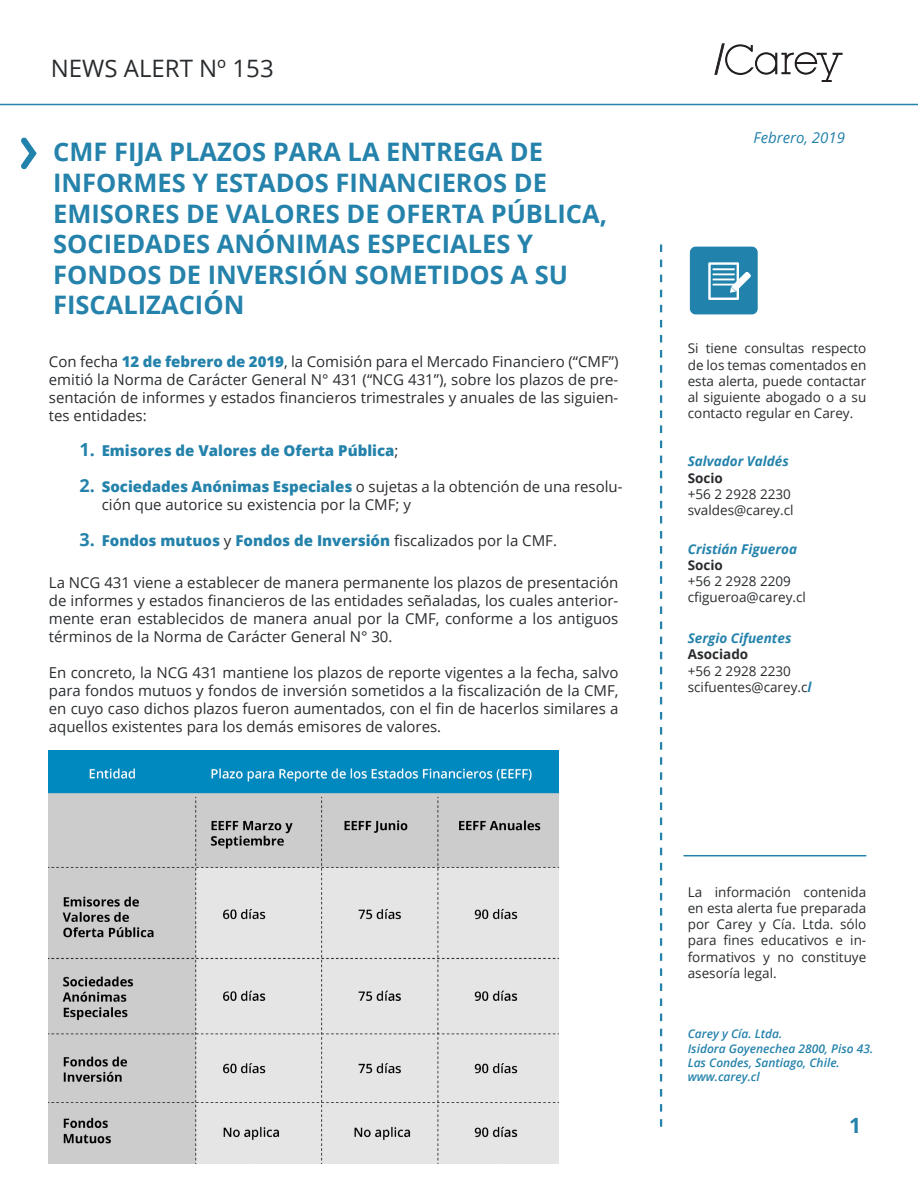
<style>
.page{position:relative;width:918px;height:1188px;background:#fff}
.page>*{position:absolute;margin:0;border:0;box-sizing:border-box;transform-origin:0 0}
.t1{font:700 25.5px/30.6px "Open Sans";color:#2482ab}
.t2{font:24px "Open Sans";color:#292c2f}
.t3{font:700 21px "Open Sans";color:#2482ab}
.t4{font:700 18px "Open Sans";color:#2482ab}
.t5{font:15px/18px "Open Sans";color:#292c2f;text-align:justify}
.t6{font:800 15px "Open Sans";color:#2482ab}
.t7{font:italic 15px "Open Sans";color:#2482ab}
.t8{font:13.5px/16.2px "Open Sans";color:#292c2f;text-align:justify}
.t9{font:italic 700 13.5px "Open Sans";color:#2482ab}
.t10{font:700 13.5px "Open Sans";color:#292c2f}
.t11{font:italic 600 12px "Open Sans";color:#2482ab}
.s1{font-weight:800;color:#2482ab}
.s2{font-weight:400;color:#292c2f}
.s3{font-weight:700;font-style:italic;color:#2482ab}
</style>
<div class="page">
<hr style="left:0;top:104px;width:918px;height:1px;background:#2482ab">
<svg style="left:714px;top:43px;width:129px;height:39px"></svg>
<hr style="left:684px;top:855px;width:182px;height:1px;background:#2482ab">
<svg style="left:21px;top:137px;width:16px;height:33px"></svg>
<svg style="left:660px;top:244px;width:2px;height:883px"></svg>
<div style="left:690px;top:247px;width:68px;height:67px;background:#2183ac;border-radius:6px"></div>
<svg style="left:708px;top:262px;width:43px;height:38px"></svg>
<hr style="left:713px;top:284px;width:22px;height:2px;background:#fff">
<img style="left:49px;top:750px;width:510px;height:413px">
<h2 class="t2" style="left:51px;top:52px;width:224px">NEWS ALERT Nº 153</h2>
<p class="t1" style="left:53px;top:136px;width:556px">CMF FIJA PLAZOS PARA LA ENTREGA DE<br>INFORMES Y ESTADOS FINANCIEROS DE<br>EMISORES DE VALORES DE OFERTA PÚBLICA,<br>SOCIEDADES ANÓNIMAS ESPECIALES Y<br>FONDOS DE INVERSIÓN SOMETIDOS A SU<br>FISCALIZACIÓN</p>
<p class="t5" style="left:49px;top:352px;width:571px">Con fecha <span class="s1">12 de febrero de 2019</span>, la Comisión para el Mercado Financiero (“CMF”) emitió la Norma de Carácter General N° 431 (“NCG 431”), sobre los plazos de pre&shy;sentación de informes y estados financieros trimestrales y anuales de las siguien&shy;tes entidades:</p>
<p class="t4" style="left:79px;top:437px;width:17px">1.</p>
<p class="t4" style="left:79px;top:472px;width:17px">2.</p>
<p class="t4" style="left:79px;top:527px;width:17px">3.</p>
<p class="t6" style="left:102px;top:439px;width:298px">Emisores de Valores de Oferta Pública<span class="s2">;</span></p>
<p class="t5" style="left:102px;top:477px;width:522px"><span class="s1">Sociedades Anónimas Especiales</span> o sujetas a la obtención de una resolu&shy;ción que autorice su existencia por la CMF; y</p>
<p class="t6" style="left:102px;top:529px;width:457px">Fondos mutuos <span class="s2">y</span> Fondos de Inversión <span class="s2">fiscalizados por la CMF.</span></p>
<p class="t5" style="left:49px;top:573px;width:571px">La NCG 431 viene a establecer de manera permanente los plazos de presentación de informes y estados financieros de las entidades señaladas, los cuales anterior&shy;mente eran establecidos de manera anual por la CMF, conforme a los antiguos términos de la Norma de Carácter General N° 30.</p>
<p class="t5" style="left:49px;top:663px;width:571px">En concreto, la NCG 431 mantiene los plazos de reporte vigentes a la fecha, salvo para fondos mutuos y fondos de inversión sometidos a la fiscalización de la CMF, en cuyo caso dichos plazos fueron aumentados, con el fin de hacerlos similares a aquellos existentes para los demás emisores de valores.</p>
<p class="t7" style="left:754px;top:127px;width:93px">Febrero, 2019</p>
<p class="t8" style="left:688px;top:340px;width:180px">Si tiene consultas respecto de los temas comentados en esta alerta, puede contactar al siguiente abogado o a su contacto regular en Carey.</p>
<p class="t9" style="left:688px;top:452px;width:103px">Salvador Valdés</p>
<p class="t10" style="left:688px;top:468px;width:37px">Socio</p>
<p class="t8" style="left:688px;top:485px;width:105px">+56 2 2928 2230</p>
<p class="t8" style="left:688px;top:502px;width:107px">svaldes@carey.cl</p>
<p class="t9" style="left:688px;top:539px;width:111px">Cristián Figueroa</p>
<p class="t10" style="left:688px;top:555px;width:37px">Socio</p>
<p class="t8" style="left:688px;top:573px;width:105px">+56 2 2928 2209</p>
<p class="t8" style="left:688px;top:589px;width:120px">cfigueroa@carey.cl</p>
<p class="t9" style="left:688px;top:629px;width:105px">Sergio Cifuentes</p>
<p class="t10" style="left:688px;top:645px;width:62px">Asociado</p>
<p class="t8" style="left:688px;top:662px;width:105px">+56 2 2928 2230</p>
<p class="t8" style="left:688px;top:678px;width:125px">scifuentes@carey.c<span class="s3">l</span></p>
<p class="t8" style="left:688px;top:884px;width:180px">La información contenida en esta alerta fue preparada por Carey y Cía. Ltda. sólo para fines educativos e in&shy;formativos y no constituye asesoría legal.</p>
<p class="t11" style="left:688px;top:1026px;width:96px">Carey y Cía. Ltda.</p>
<p class="t11" style="left:688px;top:1040px;width:187px">Isidora Goyenechea 2800, Piso 43.</p>
<p class="t11" style="left:688px;top:1054px;width:154px">Las Condes, Santiago, Chile.</p>
<p class="t11" style="left:688px;top:1069px;width:74px">www.carey.cl</p>
<h3 class="t3" style="left:849px;top:1111px;width:13px">1</h3>
</div>
